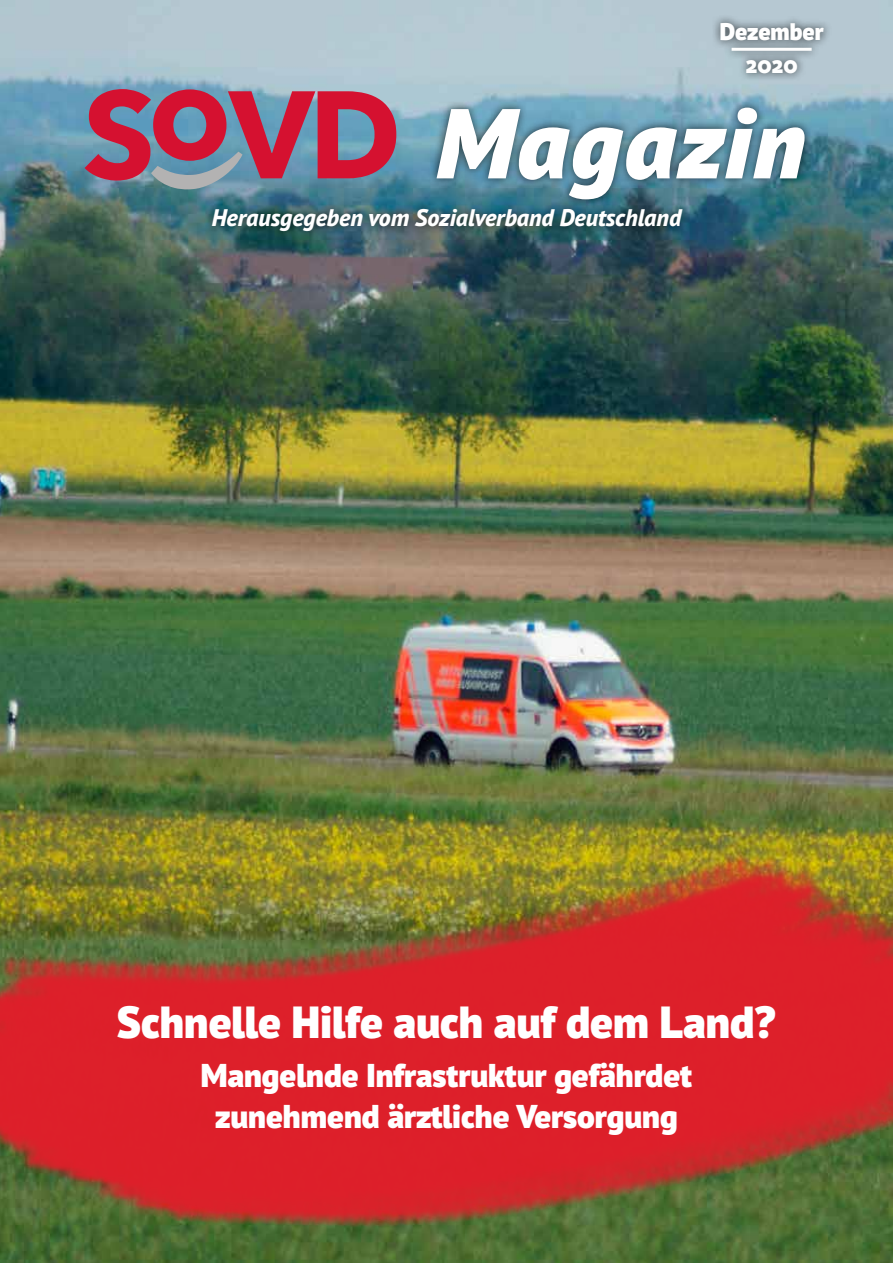
<style>
.page{position:relative;width:893px;height:1263px;background:#fff}
.page>*{position:absolute;margin:0;border:0;box-sizing:border-box;transform-origin:0 0}
.t1{font:italic 900 99px "PT Sans Pro";letter-spacing:.03em;color:#fff}
.t2{font:900 45px "PT Sans Pro";color:#fff}
.t3{font:900 33px/40.5px "PT Sans Pro";color:#fff;text-align:center}
.t4{font:italic 800 24px "PT Sans Pro";color:#fff}
.t5{font:900 24px/32.5px "PT Sans Pro";color:#fff;text-align:center}
</style>
<div class="page">
<img style="left:0;top:0;width:893px;height:763px">
<img style="left:0;top:763px;width:893px;height:500px">
<div style="left:712px;top:14px;width:121px;height:68px;background:#000;opacity:.7"></div>
<div style="left:723px;top:39px;width:97px;height:21px;background:#000;opacity:.7"></div>
<hr style="left:732px;top:48px;width:80px;height:3px;background:#fff">
<svg style="left:85px;top:89px;width:311px;height:101px;background:#9c5c76"></svg>
<div style="left:204px;top:201px;width:487px;height:40px;background:#000;opacity:.7"></div>
<div style="left:428px;top:99px;width:385px;height:109px;background:#000;opacity:.7"></div>
<p class="t5" style="left:720px;top:15px;width:105px">Dezember<br>2020</p>
<h1 class="t1" style="left:437px;top:78px;width:370px">Magazin</h1>
<p class="t4" style="left:212px;top:202px;width:471px">Herausgegeben vom Sozialverband Deutschland</p>
<h2 class="t2" style="left:117px;top:992px;width:660px">Schnelle Hilfe auch auf dem Land?</h2>
<p class="t3" style="left:201px;top:1055px;width:493px">Mangelnde Infrastruktur gefährdet zunehmend ärztliche Versorgung</p>
</div>
